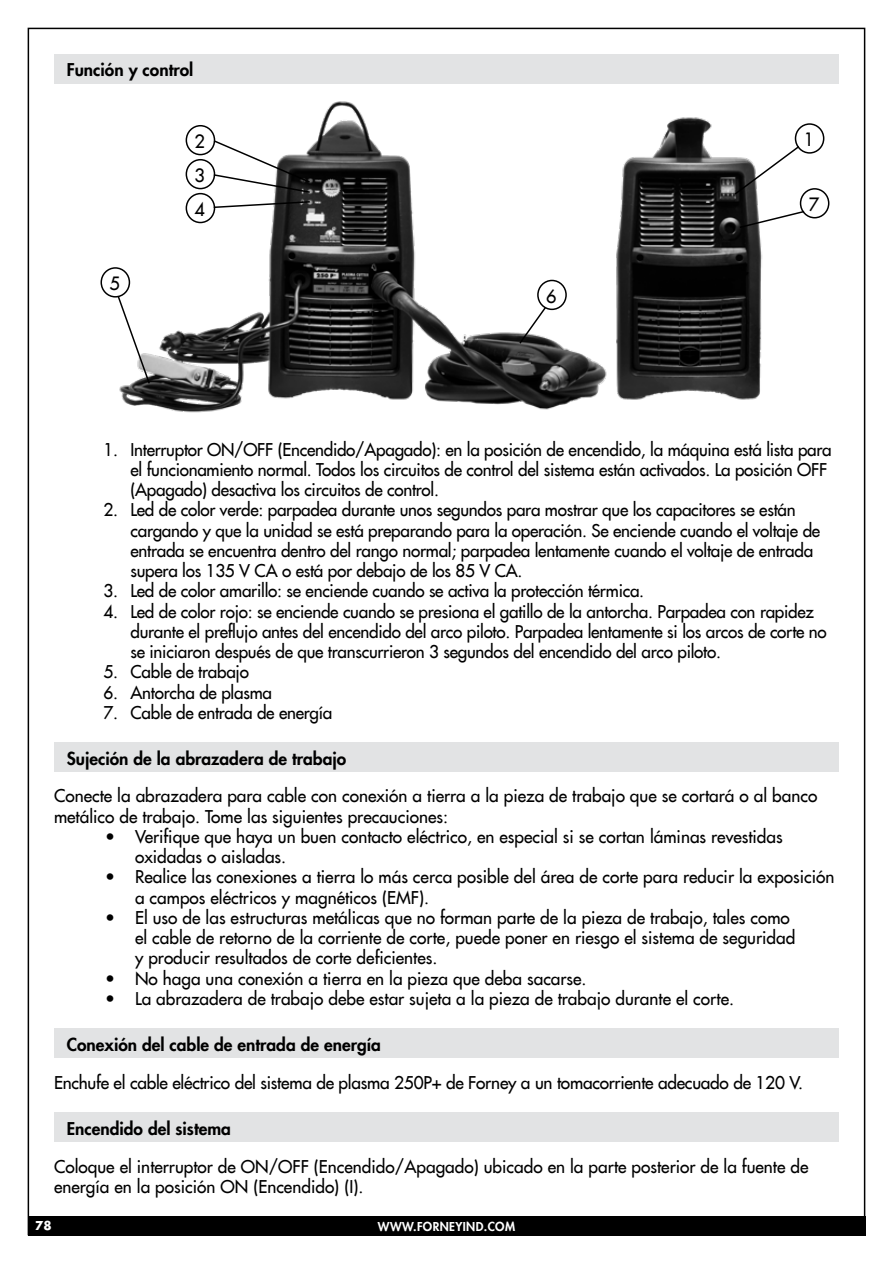
<style>
.page{position:relative;width:893px;height:1263px;background:#fff}
.page>*{position:absolute;margin:0;border:0;box-sizing:border-box;transform-origin:0 0}
.t1{font:18px "Futura LT";color:#000}
.t2{font:17.25px/20.2px "Futura LT";letter-spacing:-.015em;color:#000}
.t3{font:800 17.25px "Futura LT";color:#000}
.t4{font:800 12px "Futura LT";letter-spacing:.03em;color:#fff}
.t5{font:700 12px "Futura LT";color:#fff}
</style>
<div class="page">
<div style="left:28px;top:1216px;width:837px;height:19px;background:#000"></div>
<div style="left:54px;top:54px;width:785px;height:29px;background:#e2e3e4"></div>
<div style="left:54px;top:743px;width:785px;height:29px;background:#e2e3e4"></div>
<div style="left:54px;top:1028px;width:785px;height:30px;background:#e2e3e4"></div>
<div style="left:54px;top:1113px;width:785px;height:29px;background:#e2e3e4"></div>
<img style="left:119px;top:101px;width:643px;height:312px">
<div style="left:795px;top:123px;width:29px;height:31px;border:2px solid #000;border-radius:50%"></div>
<svg style="left:733px;top:144px;width:68px;height:52px"></svg>
<div style="left:800px;top:188px;width:29px;height:30px;border:2px solid #000;border-radius:50%"></div>
<svg style="left:738px;top:210px;width:68px;height:19px"></svg>
<div style="left:537px;top:280px;width:30px;height:30px;border:2px solid #000;border-radius:50%"></div>
<svg style="left:518px;top:305px;width:30px;height:40px"></svg>
<div style="left:101px;top:267px;width:29px;height:31px;border:2px solid #000;border-radius:50%"></div>
<svg style="left:116px;top:294px;width:35px;height:91px"></svg>
<div style="left:186px;top:193px;width:29px;height:30px;border:2px solid #000;border-radius:50%"></div>
<svg style="left:212px;top:200px;width:99px;height:9px"></svg>
<div style="left:186px;top:159px;width:29px;height:30px;border:2px solid #000;border-radius:50%"></div>
<div style="left:186px;top:125px;width:29px;height:30px;border:2px solid #000;border-radius:50%"></div>
<svg style="left:212px;top:139px;width:99px;height:55px"></svg>
<p class="t3" style="left:67px;top:58px;width:128px">Función y control</p>
<p class="t1" style="left:195px;top:130px;width:12px">2</p>
<p class="t1" style="left:195px;top:164px;width:12px">3</p>
<p class="t1" style="left:110px;top:272px;width:12px">5</p>
<p class="t1" style="left:195px;top:198px;width:12px">4</p>
<p class="t1" style="left:546px;top:284px;width:12px">6</p>
<p class="t1" style="left:804px;top:128px;width:12px">1</p>
<p class="t1" style="left:809px;top:193px;width:12px">7</p>
<p class="t2" style="left:130px;top:439px;width:703px;text-indent:-27px">1. Interruptor ON/OFF (Encendido/Apagado): en la posición de encendido, la máquina está lista para el funcionamiento normal. Todos los circuitos de control del sistema están activados. La posición OFF (Apagado) desactiva los circuitos de control.</p>
<p class="t2" style="left:130px;top:500px;width:691px;text-indent:-27px">2. Led de color verde: parpadea durante unos segundos para mostrar que los capacitores se están cargando y que la unidad se está preparando para la operación. Se enciende cuando el voltaje de entrada se encuentra dentro del rango normal; parpadea lentamente cuando el voltaje de entrada supera los 135 V CA o está por debajo de los 85 V CA.</p>
<p class="t2" style="left:104px;top:581px;width:542px">3. Led de color amarillo: se enciende cuando se activa la protección térmica.</p>
<p class="t2" style="left:130px;top:601px;width:698px;text-indent:-27px">4. Led de color rojo: se enciende cuando se presiona el gatillo de la antorcha. Parpadea con rapidez durante el preflujo antes del encendido del arco piloto. Parpadea lentamente si los arcos de corte no se iniciaron después de que transcurrieron 3 segundos del encendido del arco piloto.</p>
<p class="t2" style="left:104px;top:662px;width:147px">5. Cable de trabajo</p>
<p class="t2" style="left:104px;top:682px;width:170px">6. Antorcha de plasma</p>
<p class="t2" style="left:104px;top:702px;width:230px">7. Cable de entrada de energía</p>
<p class="t3" style="left:67px;top:747px;width:281px">Sujeción de la abrazadera de trabajo</p>
<p class="t2" style="left:54px;top:786px;width:765px">Conecte la abrazadera para cable con conexión a tierra a la pieza de trabajo que se cortará o al banco metálico de trabajo. Tome las siguientes precauciones:</p>
<p class="t2" style="left:135px;top:826px;width:649px;text-indent:-30px">• Verifique que haya un buen contacto eléctrico, en especial si se cortan láminas revestidas oxidadas o aisladas.</p>
<p class="t2" style="left:135px;top:867px;width:701px;text-indent:-30px">• Realice las conexiones a tierra lo más cerca posible del área de corte para reducir la exposición a campos eléctricos y magnéticos (EMF).</p>
<p class="t2" style="left:135px;top:907px;width:662px;text-indent:-30px">• El uso de las estructuras metálicas que no forman parte de la pieza de trabajo, tales como el cable de retorno de la corriente de corte, puede poner en riesgo el sistema de seguridad y producir resultados de corte deficientes.</p>
<p class="t2" style="left:105px;top:968px;width:483px">• No haga una conexión a tierra en la pieza que deba sacarse.</p>
<p class="t2" style="left:105px;top:988px;width:631px">• La abrazadera de trabajo debe estar sujeta a la pieza de trabajo durante el corte.</p>
<p class="t3" style="left:67px;top:1033px;width:316px">Conexión del cable de entrada de energía</p>
<p class="t2" style="left:54px;top:1072px;width:751px">Enchufe el cable eléctrico del sistema de plasma 250P+ de Forney a un tomacorriente adecuado de 120 V.</p>
<p class="t3" style="left:67px;top:1117px;width:166px">Encendido del sistema</p>
<p class="t2" style="left:54px;top:1156px;width:756px;line-height:20.7px">Coloque el interruptor de ON/OFF (Encendido/Apagado) ubicado en la parte posterior de la fuente de energía en la posición ON (Encendido) (I).</p>
<p class="t5" style="left:35px;top:1218px;width:18px">78</p>
<p class="t4" style="left:378px;top:1218px;width:139px">WWW.FORNEYIND.COM</p>
</div>
